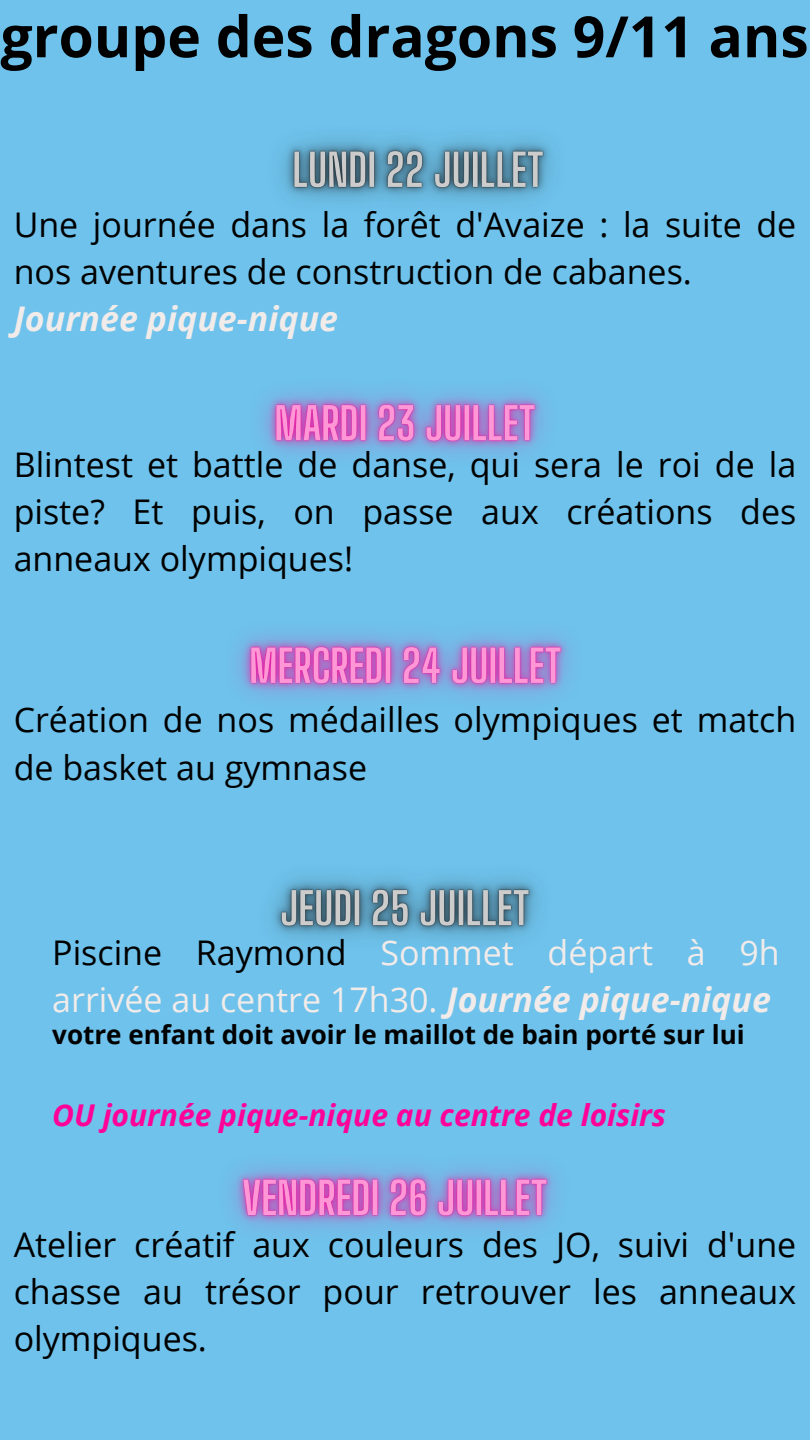
<style>
.page{position:relative;width:810px;height:1440px;background:#6ec2eb}
.page>*{position:absolute;margin:0;border:0;box-sizing:border-box;transform-origin:0 0}
.t1{font:700 57px "Open Sans";color:#000}
.t2{font:34px/47.2px "Open Sans";color:#000;text-align:justify}
.t3{font:34px/47.2px "Open Sans";color:#f1ebea}
.t4{font:italic 700 30px "Open Sans";color:#f09}
.t5{font:700 26px "Open Sans";color:#000}
.s1{font-weight:700;font-style:italic;color:#f1ebea}
.s2{color:#000}
.s3{font-weight:700;font-style:italic}
</style>
<div class="page">
<img style="left:281px;top:138px;width:271px;height:63px">
<img style="left:263px;top:392px;width:279px;height:61px">
<img style="left:238px;top:635px;width:330px;height:61px">
<img style="left:272px;top:877px;width:266px;height:62px">
<img style="left:232px;top:1167px;width:322px;height:61px">
<h1 class="t1" style="left:1px;top:-4px;width:810px">groupe des dragons 9/11 ans</h1>
<h3 class="t2" style="left:14px;top:200px;width:784px;text-align:left">Une journée dans la forêt d'Avaize : la suite de nos aventures de construction de cabanes.<br><span class="s1">Journée pique-nique</span></h3>
<h3 class="t2" style="left:14px;top:440px;width:784px">Blintest et battle de danse, qui sera le roi de la piste? Et puis, on passe aux créations des anneaux olympiques!</h3>
<h3 class="t2" style="left:14px;top:696px;width:784px">Création de nos médailles olympiques et match de basket au gymnase</h3>
<p class="t3" style="left:52px;top:928px;width:729px"><span class="s2">Piscine Raymond</span> Sommet départ à 9h arrivée au centre 17h30. <span class="s3">Journée pique-nique</span></p>
<h4 class="t5" style="left:52px;top:1017px;width:694px">votre enfant doit avoir le maillot de bain porté sur lui</h4>
<h3 class="t4" style="left:52px;top:1094px;width:615px">OU journée pique-nique au centre de loisirs</h3>
<h3 class="t2" style="left:14px;top:1220px;width:784px">Atelier créatif aux couleurs des JO, suivi d'une chasse au trésor pour retrouver les anneaux olympiques.</h3>
</div>
